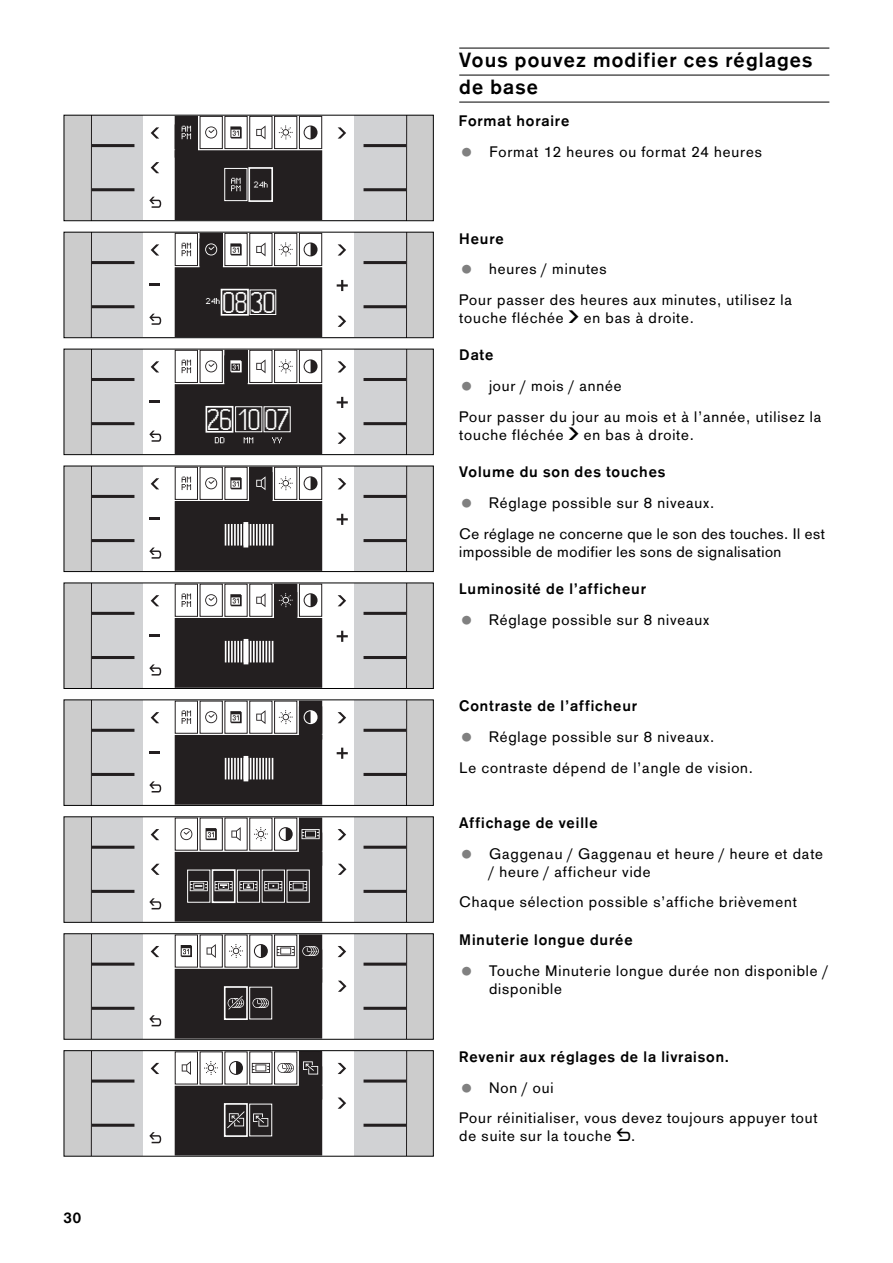
<style>
.page{position:relative;width:893px;height:1263px;background:#fff}
.page>*{position:absolute;margin:0;border:0;box-sizing:border-box;transform-origin:0 0}
.t1{font:28.05px "GA Gnumbers";color:#fff}
.t2{font:700 20.25px/27px "Gaggenau";letter-spacing:.06em;color:#000}
.t3{font:15px/30.8px "Gaggenau";letter-spacing:.06em;color:#000}
.t4{font:700 15px "Gaggenau";letter-spacing:.06em;color:#000}
.t5{font:15px/30.8px "Gaggenau";letter-spacing:.035em;color:#000}
.s1{font-size:30px;color:#808080}
.s2{font-family:"GA Gsymb 1";font-size:18px}
</style>
<div class="page">
<hr style="left:459px;top:48px;width:370px;height:1px;background:#000">
<hr style="left:459px;top:75px;width:370px;height:1px;background:#000">
<hr style="left:459px;top:102px;width:370px;height:1px;background:#000">
<div style="left:64px;top:116px;width:369px;height:104px;background:#ccc"></div>
<svg style="left:91px;top:117px;width:316px;height:102px"></svg>
<div style="left:64px;top:115px;width:369px;height:106px;border:1px solid #000"></div>
<div style="left:64px;top:233px;width:369px;height:104px;background:#ccc"></div>
<svg style="left:91px;top:234px;width:316px;height:102px"></svg>
<div style="left:64px;top:232px;width:369px;height:106px;border:1px solid #000"></div>
<div style="left:64px;top:349px;width:369px;height:105px;background:#ccc"></div>
<svg style="left:91px;top:351px;width:316px;height:102px"></svg>
<div style="left:263px;top:406px;width:28px;height:26px;border:1px solid #fff"></div>
<div style="left:64px;top:349px;width:369px;height:106px;border:1px solid #000"></div>
<div style="left:64px;top:466px;width:369px;height:105px;background:#ccc"></div>
<svg style="left:91px;top:468px;width:316px;height:102px"></svg>
<hr style="left:234px;top:524px;width:2px;height:22px;background:#fff">
<div style="left:64px;top:466px;width:369px;height:106px;border:1px solid #000"></div>
<div style="left:64px;top:583px;width:369px;height:105px;background:#ccc"></div>
<svg style="left:91px;top:585px;width:316px;height:102px"></svg>
<svg style="left:243px;top:639px;width:5px;height:25px"></svg>
<hr style="left:231px;top:641px;width:2px;height:21px;background:#fff">
<hr style="left:234px;top:641px;width:2px;height:21px;background:#fff">
<div style="left:64px;top:583px;width:369px;height:106px;border:1px solid #000"></div>
<div style="left:64px;top:700px;width:369px;height:105px;background:#ccc"></div>
<svg style="left:91px;top:702px;width:316px;height:102px"></svg>
<svg style="left:243px;top:756px;width:5px;height:25px"></svg>
<hr style="left:231px;top:758px;width:2px;height:21px;background:#fff">
<hr style="left:234px;top:758px;width:2px;height:21px;background:#fff">
<div style="left:64px;top:700px;width:369px;height:106px;border:1px solid #000"></div>
<div style="left:64px;top:817px;width:369px;height:105px;background:#ccc"></div>
<svg style="left:91px;top:818px;width:316px;height:103px"></svg>
<div style="left:187px;top:870px;width:23px;height:33px;border:1px solid #fff"></div>
<div style="left:64px;top:816px;width:369px;height:107px;border:1px solid #000"></div>
<div style="left:64px;top:934px;width:369px;height:105px;background:#ccc"></div>
<svg style="left:91px;top:935px;width:316px;height:103px"></svg>
<div style="left:64px;top:933px;width:369px;height:107px;border:1px solid #000"></div>
<div style="left:64px;top:1051px;width:369px;height:105px;background:#ccc"></div>
<svg style="left:91px;top:1052px;width:316px;height:103px"></svg>
<div style="left:64px;top:1050px;width:369px;height:107px;border:1px solid #000"></div>
<h1 class="t1" style="left:223px;top:287px;width:54px">08 30</h1>
<h1 class="t1" style="left:208px;top:404px;width:84px">26 10 07</h1>
<p class="t4" style="left:64px;top:1213px;width:19px">30</p>
<h2 class="t2" style="left:459px;top:49px;width:354px">Vous pouvez modifier ces réglages de base</h2>
<p class="t4" style="left:459px;top:116px;width:112px">Format horaire</p>
<p class="t3" style="left:459px;top:138px;width:304px"><span class="s1">•</span> Format 12 heures ou format 24 heures</p>
<p class="t4" style="left:459px;top:233px;width:46px">Heure</p>
<p class="t3" style="left:459px;top:255px;width:334px"><span class="s1">•</span> heures / minutes<br>Pour passer des heures aux minutes, utilisez la</p>
<p class="t3" style="left:459px;top:304px;width:236px">touche fléchée <span class="s2">g</span> en bas à droite.</p>
<p class="t4" style="left:459px;top:350px;width:36px">Date</p>
<p class="t3" style="left:459px;top:372px;width:363px"><span class="s1">•</span> jour / mois / année<br>Pour passer du jour au mois et à l’année, utilisez la</p>
<p class="t3" style="left:459px;top:421px;width:236px">touche fléchée <span class="s2">g</span> en bas à droite.</p>
<p class="t4" style="left:459px;top:467px;width:208px">Volume du son des touches</p>
<p class="t5" style="left:459px;top:489px;width:367px"><span class="s1">•</span> Réglage possible sur 8 niveaux.<br>Ce réglage ne concerne que le son des touches. Il est</p>
<p class="t5" style="left:459px;top:538px;width:324px">impossible de modifier les sons de signalisation</p>
<p class="t4" style="left:459px;top:583px;width:188px">Luminosité de l’afficheur</p>
<p class="t3" style="left:459px;top:606px;width:251px"><span class="s1">•</span> Réglage possible sur 8 niveaux</p>
<p class="t4" style="left:459px;top:700px;width:179px">Contraste de l’afficheur</p>
<p class="t3" style="left:459px;top:723px;width:295px"><span class="s1">•</span> Réglage possible sur 8 niveaux.<br>Le contraste dépend de l’angle de vision.</p>
<p class="t4" style="left:459px;top:817px;width:140px">Affichage de veille</p>
<p class="t3" style="left:489px;top:846px;width:335px;line-height:18px;text-indent:-30px"><span class="s1">•</span> Gaggenau / Gaggenau et heure / heure et date / heure / afficheur vide</p>
<p class="t3" style="left:459px;top:888px;width:339px">Chaque sélection possible s’affiche brièvement</p>
<p class="t4" style="left:459px;top:934px;width:175px">Minuterie longue durée</p>
<p class="t3" style="left:489px;top:963px;width:340px;line-height:18px;text-indent:-30px"><span class="s1">•</span> Touche Minuterie longue durée non disponible / disponible</p>
<p class="t4" style="left:459px;top:1051px;width:271px">Revenir aux réglages de la livraison.</p>
<p class="t3" style="left:459px;top:1074px;width:360px"><span class="s1">•</span> Non / oui<br>Pour réinitialiser, vous devez toujours appuyer tout</p>
<p class="t3" style="left:459px;top:1122px;width:178px">de suite sur la touche <span class="s2">b</span>.</p>
</div>
